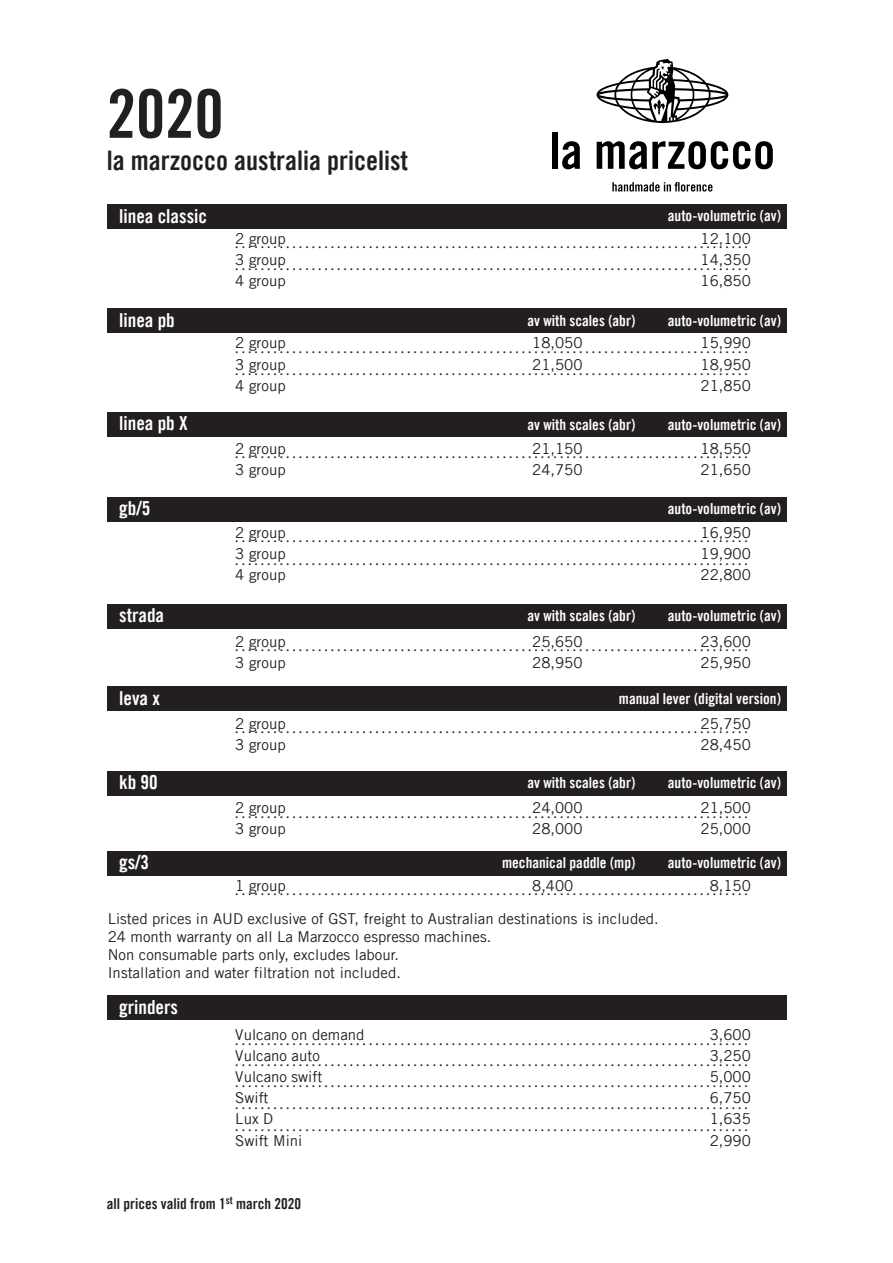
<style>
.page{position:relative;width:893px;height:1263px;background:#fff}
.page>*{position:absolute;margin:0;border:0;box-sizing:border-box;transform-origin:0 0}
.t1{font:67.2px "Trade Gothic LT Bold Cond Twenty";color:#231f20}
.t2{font:27px "Trade Gothic LT Bold Cond Twenty";color:#231f20}
.t3{font:19.35px "Trade Gothic LT Bold Cond Twenty";color:#fff}
.t4{font:15.15px/22.2px "Myriad Pro";color:#231f20}
.t5{font:15.15px "Trade Gothic LT Bold Cond Twenty";color:#fff}
.t6{font:15px/21.3px "Trade Gothic LT";color:#231f20}
.t7{font:15px "Trade Gothic LT Bold Cond Twenty";color:#231f20}
</style>
<div class="page">
<div style="left:108px;top:412px;width:679px;height:25px;background:#231f20"></div>
<div style="left:108px;top:996px;width:679px;height:24px;background:#231f20"></div>
<div style="left:108px;top:204px;width:679px;height:25px;background:#231f20"></div>
<div style="left:108px;top:497px;width:679px;height:25px;background:#231f20"></div>
<div style="left:108px;top:308px;width:679px;height:25px;background:#231f20"></div>
<div style="left:108px;top:604px;width:679px;height:24px;background:#231f20"></div>
<div style="left:108px;top:771px;width:679px;height:24px;background:#231f20"></div>
<div style="left:108px;top:687px;width:679px;height:24px;background:#231f20"></div>
<div style="left:108px;top:851px;width:679px;height:24px;background:#231f20"></div>
<svg style="left:596px;top:59px;width:132px;height:64px"></svg>
<div style="left:552px;top:133px;width:6px;height:36px;background:#000001"></div>
<svg style="left:562px;top:141px;width:18px;height:28px"></svg>
<svg style="left:597px;top:141px;width:176px;height:28px"></svg>
<svg style="left:612px;top:182px;width:100px;height:10px"></svg>
<h1 class="t1" style="left:107px;top:73px;width:118px">2020</h1>
<h2 class="t2" style="left:107px;top:144px;width:303px">la marzocco australia pricelist</h2>
<p class="t3" style="left:119px;top:204px;width:89px">linea classic</p>
<p class="t5" style="left:668px;top:207px;width:115px">auto-volumetric (av)</p>
<p class="t6" style="left:235px;top:228px;width:52px;text-align:justify">2 group 3 group 4 group</p>
<p class="t6" style="left:701px;top:228px;width:52px">12,100</p>
<p class="t4" style="left:235px;top:232px;width:514px">. . . . . . . . . . . . . . . . . . . . . . . . . . . . . . . . . . . . . . . . . . . . . . . . . . . . . . . . . . . . . . . . . . . . . . . . . . . . . . . . . . . . . . . . . . . . . . . . . . . . . . . . . . . . . . . . . . . . . . . . . . . . . . . . . . . . . . . . . . . . . . . . . . . . . . . . . . . . . . . . . .</p>
<p class="t6" style="left:701px;top:249px;width:52px">14,350</p>
<p class="t6" style="left:701px;top:270px;width:52px">16,850</p>
<p class="t3" style="left:119px;top:308px;width:57px">linea pb</p>
<p class="t5" style="left:527px;top:311px;width:109px">av with scales (abr)</p>
<p class="t5" style="left:668px;top:311px;width:115px">auto-volumetric (av)</p>
<p class="t3" style="left:119px;top:412px;width:70px">linea pb X</p>
<p class="t6" style="left:235px;top:332px;width:52px;text-align:justify">2 group 3 group 4 group</p>
<p class="t6" style="left:701px;top:332px;width:52px">15,990</p>
<p class="t6" style="left:532px;top:332px;width:52px">18,050</p>
<p class="t4" style="left:235px;top:337px;width:514px">. . . . . . . . . . . . . . . . . . . . . . . . . . . . . . . . . . . . . . . . . . . . . . . . . . . . . . . . . . . . . . . . . . . . . . . . . . . . . . . . . . . . . . . . . . . . . . . . . . . . . . . . . . . . . . . . . . . . . . . . . . . . . . . . . . . . . . . . . . . . . . . . . . . . . . . . . . . . . . . . . .</p>
<p class="t6" style="left:532px;top:353px;width:52px">21,500</p>
<p class="t6" style="left:701px;top:353px;width:52px">18,950</p>
<p class="t6" style="left:701px;top:374px;width:52px">21,850</p>
<p class="t5" style="left:527px;top:416px;width:109px">av with scales (abr)</p>
<p class="t5" style="left:668px;top:416px;width:115px">auto-volumetric (av)</p>
<p class="t6" style="left:235px;top:438px;width:52px">2 group<br>3 group</p>
<p class="t6" style="left:701px;top:438px;width:52px">18,550<br>21,650</p>
<p class="t6" style="left:532px;top:438px;width:52px">21,150<br>24,750</p>
<p class="t4" style="left:235px;top:442px;width:514px">. . . . . . . . . . . . . . . . . . . . . . . . . . . . . . . . . . . . . . . . . . . . . . . . . . . . . . . . . . . . . . . .. . . . . . . . . . . . . . . . .</p>
<p class="t3" style="left:119px;top:497px;width:33px">gb/5</p>
<p class="t5" style="left:668px;top:499px;width:115px">auto-volumetric (av)</p>
<p class="t6" style="left:235px;top:522px;width:52px;text-align:justify">2 group 3 group 4 group</p>
<p class="t6" style="left:701px;top:522px;width:52px">16,950</p>
<p class="t4" style="left:235px;top:526px;width:514px">. . . . . . . . . . . . . . . . . . . . . . . . . . . . . . . . . . . . . . . . . . . . . . . . . . . . . . . . . . . . . . . . . . . . . . . . . . . . . . . . . . . . . . . . . . . . . . . . . . . . . . . . . . . . . . . . . . . . . . . . . . . . . . . . . . . . . . . . . . . . . . . . . . . . . . . . . . . . . . . . . .</p>
<p class="t6" style="left:701px;top:543px;width:52px">19,900</p>
<p class="t6" style="left:701px;top:564px;width:52px">22,800</p>
<p class="t3" style="left:119px;top:603px;width:47px">strada</p>
<p class="t5" style="left:527px;top:606px;width:109px">av with scales (abr)</p>
<p class="t5" style="left:668px;top:606px;width:115px">auto-volumetric (av)</p>
<p class="t6" style="left:235px;top:631px;width:52px">2 group<br>3 group</p>
<p class="t6" style="left:701px;top:631px;width:52px">23,600<br>25,950</p>
<p class="t6" style="left:532px;top:631px;width:52px">25,650<br>28,950</p>
<p class="t4" style="left:235px;top:635px;width:514px">. . . . . . . . . . . . . . . . . . . . . . . . . . . . . . . . . . . . . . . . . . . . . . . . . . . . . . . . . . . . . . . .. . . . . . . . . . . . . . . . .</p>
<p class="t3" style="left:119px;top:686px;width:42px">leva x</p>
<p class="t5" style="left:619px;top:689px;width:163px">manual lever (digital version)</p>
<p class="t6" style="left:235px;top:713px;width:52px">2 group<br>3 group</p>
<p class="t6" style="left:701px;top:713px;width:52px">25,750<br>28,450</p>
<p class="t4" style="left:235px;top:717px;width:514px">. . . . . . . . . . . . . . . . . . . . . . . . . . . . . . . . . . . . . . . . . . . . . . . . . . . . . . . . . . . . . . . .. . . . . . . . . . . . . . . . .</p>
<p class="t3" style="left:119px;top:770px;width:40px">kb 90</p>
<p class="t5" style="left:527px;top:773px;width:109px">av with scales (abr)</p>
<p class="t5" style="left:668px;top:773px;width:115px">auto-volumetric (av)</p>
<p class="t6" style="left:235px;top:797px;width:52px">2 group<br>3 group</p>
<p class="t6" style="left:701px;top:797px;width:52px">21,500<br>25,000</p>
<p class="t6" style="left:532px;top:797px;width:52px">24,000<br>28,000</p>
<p class="t4" style="left:235px;top:801px;width:514px">. . . . . . . . . . . . . . . . . . . . . . . . . . . . . . . . . . . . . . . . . . . . . . . . . . . . . . . . . . . . . . . .. . . . . . . . . . . . . . . . .</p>
<p class="t3" style="left:119px;top:851px;width:32px">gs/3</p>
<p class="t5" style="left:502px;top:853px;width:135px">mechanical paddle (mp)</p>
<p class="t5" style="left:668px;top:853px;width:115px">auto-volumetric (av)</p>
<p class="t6" style="left:235px;top:875px;width:52px">1 group</p>
<p class="t6" style="left:532px;top:875px;width:43px">8,400</p>
<p class="t6" style="left:710px;top:875px;width:43px">8,150</p>
<p class="t4" style="left:235px;top:879px;width:514px">. . . . . . . . . . . . . . . . . . . . . . . . . . . . . . . . . . . . . . . . . . . . . . . . . . . . . . . . . . . . . . . .. . . . . . . . . . . . . . . . .</p>
<p class="t6" style="left:108px;top:909px;width:553px;line-height:18px">Listed prices in AUD exclusive of GST, freight to Australian destinations is included.<br>24 month warranty on all La Marzocco espresso machines.<br>Non consumable parts only, excludes labour.<br>Installation and water filtration not included.</p>
<p class="t3" style="left:119px;top:995px;width:60px">grinders</p>
<p class="t6" style="left:235px;top:1024px;width:131px;line-height:20.9px">Vulcano on demand<br>Vulcano auto<br>Vulcano swift<br>Swift</p>
<p class="t6" style="left:710px;top:1024px;width:43px">3,600</p>
<p class="t4" style="left:235px;top:1029px;width:514px;line-height:21.3px;text-align:justify">. . . . . . . . . . . . . . . . . . . . . . . . . . . . . . . . . . . . . . . . . . . . . . . . . . . . . . . . . . . . . . . . . . . . . . . . . . . . . . . . . . . . . . . . . . . . . . . . . . . . . . . . . . . . . . . . . . . . . . . . . . . . . . . . . . . . . . . . . . . . . . . . . . . . . . . . . . . . . . . . . . . . . . . . . . . . . . . . . . . . . . . . . . . . . . . . . . . . . . . . . . . . . . . . . . . . . . . . . . . . . . . . . . . . . . . . . . . . . . . . . . . . . . . . . . . . . . . . . . . . . . . . . . . . . . . . . . . . . . . . . . . . . . . . . . . . . . . . . . . . . . . . . . . . . . . . . . . . . . . . . . . .</p>
<p class="t6" style="left:710px;top:1045px;width:43px">3,250</p>
<p class="t6" style="left:710px;top:1066px;width:43px;line-height:20.9px">5,000<br>6,750</p>
<p class="t6" style="left:235px;top:1107px;width:39px">Lux D</p>
<p class="t6" style="left:710px;top:1107px;width:43px">1,635</p>
<p class="t4" style="left:235px;top:1114px;width:514px">. . . . . . . . . . . . . . . . . . . . . . . . . . . . . . . . . . . . . . . . . . . . . . . . . . . . . . . . . . . . . . . . . . . . . . . . . . . . . . . . .</p>
<p class="t6" style="left:235px;top:1129px;width:69px">Swift Mini</p>
<p class="t6" style="left:710px;top:1129px;width:43px">2,990</p>
<p class="t7" style="left:107px;top:1194px;width:196px">all prices valid from 1<sup>st</sup> march 2020</p>
</div>
